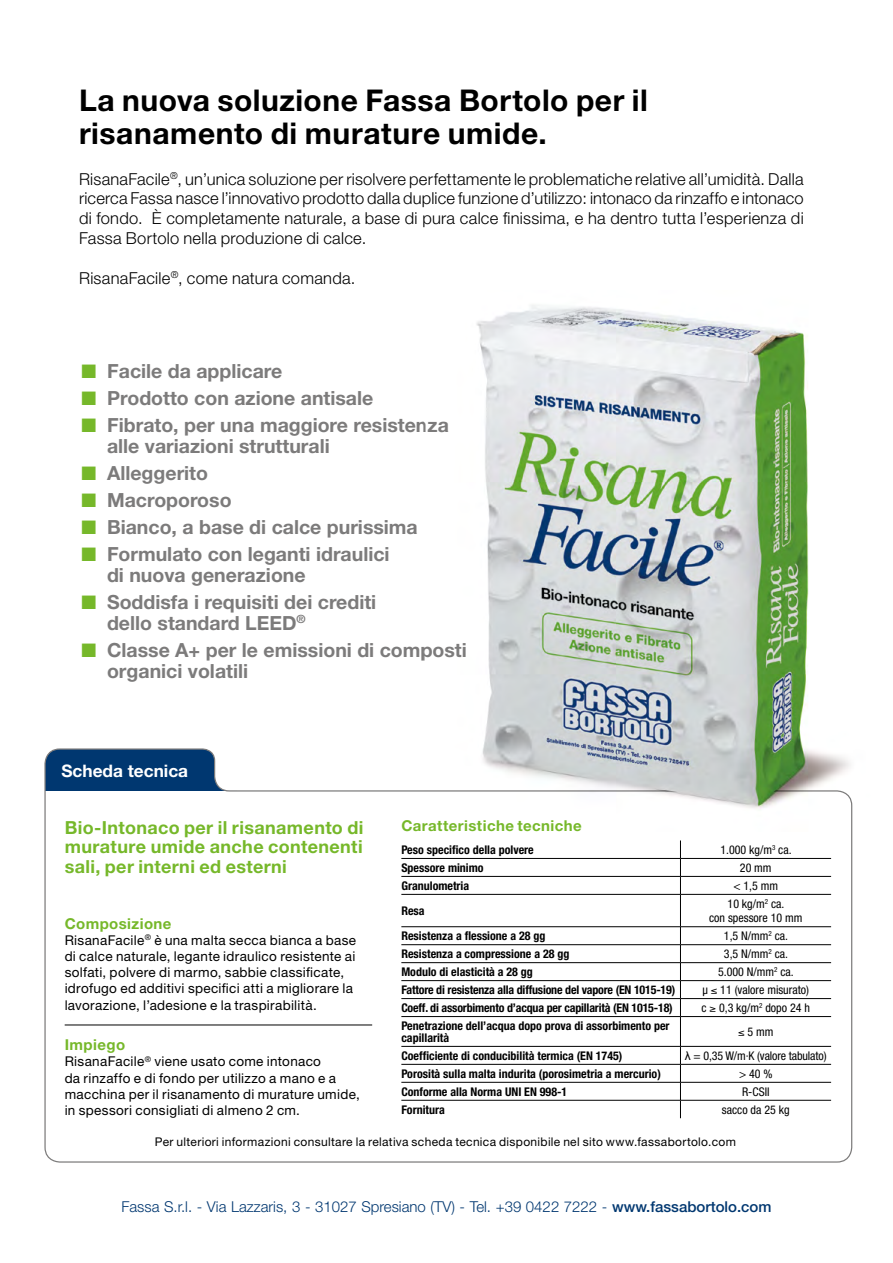
<style>
.page{position:relative;width:893px;height:1263px;background:#fff}
.page>*{position:absolute;margin:0;border:0;box-sizing:border-box;transform-origin:0 0}
.t1{font:700 30px/33px "Helvetica Neue";letter-spacing:.02em;color:#000}
.t2{font:700 19.5px/21px "Helvetica Neue";color:#7c7b7b}
.t3{font:700 18px/19.5px "Helvetica Neue";letter-spacing:.02em;color:#76b82a;text-align:justify}
.t4{font:700 17.25px "Helvetica Neue";color:#fff}
.t5{font:300 16.5px/19.8px "Helvetica Neue";letter-spacing:.015em;color:#000;text-align:justify}
.t6{font:300 15px "Helvetica Neue";color:#003770}
.t7{font:700 15px "Helvetica Neue";letter-spacing:.03em;color:#76b82a}
.t8{font:13.5px/16.2px "Helvetica Neue";letter-spacing:.025em;color:#000}
.t9{font:700 condensed 12px/12px "Helvetica Neue";color:#000}
.t10{font:condensed 12px/14.4px "Helvetica Neue";color:#000;text-align:center}
.t11{font:12px "Helvetica Neue";letter-spacing:.03em;color:#000}
.s1{color:#76b82a}
.s2{font-family:"Arial";font-stretch:normal}
.s3{font-weight:500}
</style>
<div class="page">
<svg style="left:44px;top:748px;width:809px;height:415px"></svg>
<img style="left:426px;top:384px;width:427px;height:447px">
<img style="left:475px;top:305px;width:332px;height:501px">
<hr style="left:65px;top:1025px;width:307px;height:1px;background:#000">
<hr style="left:401px;top:858px;width:279px;height:1px;background:#000">
<hr style="left:680px;top:858px;width:151px;height:1px;background:#000">
<hr style="left:401px;top:876px;width:279px;height:1px;background:#000">
<hr style="left:680px;top:876px;width:151px;height:1px;background:#000">
<hr style="left:401px;top:894px;width:279px;height:1px;background:#000">
<hr style="left:680px;top:894px;width:151px;height:1px;background:#000">
<hr style="left:401px;top:926px;width:279px;height:1px;background:#000">
<hr style="left:680px;top:926px;width:151px;height:1px;background:#000">
<hr style="left:401px;top:944px;width:279px;height:1px;background:#000">
<hr style="left:680px;top:944px;width:151px;height:1px;background:#000">
<hr style="left:401px;top:962px;width:279px;height:1px;background:#000">
<hr style="left:680px;top:962px;width:151px;height:1px;background:#000">
<hr style="left:401px;top:980px;width:279px;height:1px;background:#000">
<hr style="left:680px;top:980px;width:151px;height:1px;background:#000">
<hr style="left:401px;top:998px;width:279px;height:1px;background:#000">
<hr style="left:680px;top:998px;width:151px;height:1px;background:#000">
<hr style="left:401px;top:1016px;width:279px;height:1px;background:#000">
<hr style="left:680px;top:1016px;width:151px;height:1px;background:#000">
<hr style="left:401px;top:1046px;width:279px;height:1px;background:#000">
<hr style="left:680px;top:1046px;width:151px;height:1px;background:#000">
<hr style="left:401px;top:1064px;width:279px;height:1px;background:#000">
<hr style="left:680px;top:1064px;width:151px;height:1px;background:#000">
<hr style="left:401px;top:1082px;width:279px;height:1px;background:#000">
<hr style="left:680px;top:1082px;width:151px;height:1px;background:#000">
<svg style="left:680px;top:840px;width:1px;height:54px"></svg>
<hr style="left:680px;top:894px;width:1px;height:32px;background:#000">
<svg style="left:680px;top:927px;width:1px;height:191px"></svg>
<hr style="left:401px;top:1100px;width:279px;height:1px;background:#000">
<hr style="left:680px;top:1100px;width:151px;height:1px;background:#000">
<h1 class="t1" style="left:79px;top:83px;width:570px">La nuova soluzione Fassa Bortolo per il risanamento di murature umide.</h1>
<p class="t5" style="left:79px;top:169px;width:726px">RisanaFacile<sup>®</sup>, un’unica soluzione per risolvere perfettamente le problematiche relative all’umidità. Dalla ricerca Fassa nasce l’innovativo prodotto dalla duplice funzione d’utilizzo: intonaco da rinzaffo e intonaco di fondo. È completamente naturale, a base di pura calce finissima, e ha dentro tutta l’esperienza di Fassa Bortolo nella produzione di calce.</p>
<h3 class="t5" style="left:79px;top:268px;width:278px">RisanaFacile<sup>®</sup>, come natura comanda.</h3>
<h2 class="t2" style="left:82px;top:360px;width:202px"><span class="s1">■</span> Facile da applicare</h2>
<h2 class="t2" style="left:82px;top:387px;width:293px"><span class="s1">■</span> Prodotto con azione antisale</h2>
<h2 class="t2" style="left:107px;top:414px;width:343px;text-indent:-26px"><span class="s1">■</span> Fibrato, per una maggiore resistenza alle variazioni strutturali</h2>
<h2 class="t2" style="left:82px;top:462px;width:128px"><span class="s1">■</span> Alleggerito</h2>
<h2 class="t2" style="left:82px;top:489px;width:152px"><span class="s1">■</span> Macroporoso</h2>
<h2 class="t2" style="left:82px;top:516px;width:338px"><span class="s1">■</span> Bianco, a base di calce purissima</h2>
<h2 class="t2" style="left:107px;top:543px;width:284px;text-indent:-26px"><span class="s1">■</span> Formulato con leganti idraulici di nuova generazione</h2>
<h2 class="t2" style="left:107px;top:591px;width:271px;text-indent:-26px"><span class="s1">■</span> Soddisfa i requisiti dei crediti dello standard LEED<sup>®</sup></h2>
<h2 class="t2" style="left:107px;top:639px;width:361px;text-indent:-26px"><span class="s1">■</span> Classe A+ per le emissioni di composti organici volatili</h2>
<h3 class="t4" style="left:61px;top:760px;width:128px">Scheda tecnica</h3>
<h3 class="t3" style="left:65px;top:817px;width:300px">Bio-Intonaco per il risanamento di murature umide anche contenenti sali, per interni ed esterni</h3>
<p class="t7" style="left:65px;top:914px;width:108px">Composizione</p>
<p class="t8" style="left:65px;top:932px;width:293px">RisanaFacile<sup>®</sup> è una malta secca bianca a base di calce naturale, legante idraulico resistente ai solfati, polvere di marmo, sabbie classificate, idrofugo ed additivi specifici atti a migliorare la lavorazione, l’adesione e la traspirabilità.</p>
<p class="t7" style="left:65px;top:1035px;width:62px">Impiego</p>
<p class="t8" style="left:65px;top:1053px;width:297px">RisanaFacile<sup>®</sup> viene usato come intonaco<br>da rinzaffo e di fondo per utilizzo a mano e a macchina per il risanamento di murature umide, in spessori consigliati di almeno 2 cm.</p>
<p class="t7" style="left:401px;top:817px;width:182px">Caratteristiche tecniche</p>
<p class="t9" style="left:401px;top:844px;width:134px">Peso specifico della polvere</p>
<p class="t10" style="left:720px;top:843px;width:73px">1.000 kg/m<sup>3</sup> ca.</p>
<p class="t9" style="left:401px;top:862px;width:84px">Spessore minimo</p>
<p class="t10" style="left:740px;top:861px;width:33px">20 mm</p>
<p class="t9" style="left:401px;top:880px;width:69px">Granulometria</p>
<p class="t10" style="left:733px;top:878px;width:46px">&lt; 1,5 mm</p>
<p class="t9" style="left:401px;top:905px;width:25px">Resa</p>
<p class="t10" style="left:709px;top:896px;width:95px">10 kg/m<sup>2</sup> ca.<br>con spessore 10 mm</p>
<p class="t9" style="left:401px;top:930px;width:146px">Resistenza a flessione a 28 gg</p>
<p class="t10" style="left:724px;top:929px;width:66px">1,5 N/mm<sup>2</sup> ca.</p>
<p class="t9" style="left:401px;top:948px;width:170px">Resistenza a compressione a 28 gg</p>
<p class="t10" style="left:724px;top:947px;width:66px">3,5 N/mm<sup>2</sup> ca.</p>
<p class="t9" style="left:401px;top:966px;width:133px">Modulo di elasticità a 28 gg</p>
<p class="t10" style="left:718px;top:965px;width:77px">5.000 N/mm<sup>2</sup> ca.</p>
<p class="t9" style="left:401px;top:984px;width:275px">Fattore di resistenza alla diffusione del vapore (EN 1015-19)</p>
<p class="t10" style="left:702px;top:983px;width:108px">µ ≤ 11 (valore misurato)</p>
<p class="t9" style="left:401px;top:1002px;width:273px">Coeff. di assorbimento d’acqua per capillarità (EN 1015-18)</p>
<p class="t10" style="left:702px;top:1001px;width:110px">c ≥ 0,3 kg/m<sup>2</sup> dopo 24 h</p>
<p class="t9" style="left:401px;top:1020px;width:270px">Penetrazione dell’acqua dopo prova di assorbimento per capillarità</p>
<p class="t10" style="left:738px;top:1025px;width:37px">≤ 5 mm</p>
<p class="t9" style="left:401px;top:1049px;width:223px">Coefficiente di conducibilità termica (EN 1745)</p>
<p class="t10" style="left:685px;top:1048px;width:143px"><span class="s2">λ</span> = 0,35 W/m∙K (valore tabulato)</p>
<p class="t9" style="left:401px;top:1067px;width:261px">Porosità sulla malta indurita (porosimetria a mercurio)</p>
<p class="t10" style="left:739px;top:1066px;width:35px">&gt; 40 %</p>
<p class="t9" style="left:401px;top:1085px;width:167px">Conforme alla Norma UNI EN 998-1</p>
<p class="t10" style="left:742px;top:1084px;width:29px">R-CSII</p>
<p class="t9" style="left:401px;top:1103px;width:45px">Fornitura</p>
<p class="t10" style="left:722px;top:1102px;width:69px">sacco da 25 kg</p>
<p class="t11" style="left:155px;top:1134px;width:583px">Per ulteriori informazioni consultare la relativa scheda tecnica disponibile nel sito www.fassabortolo.com</p>
<p class="t6" style="left:121px;top:1197px;width:652px">Fassa S.r.l. - Via Lazzaris, 3 - 31027 Spresiano (TV) - Tel. +39 0422 7222 - <span class="s3">www.fassabortolo.com</span></p>
</div>
